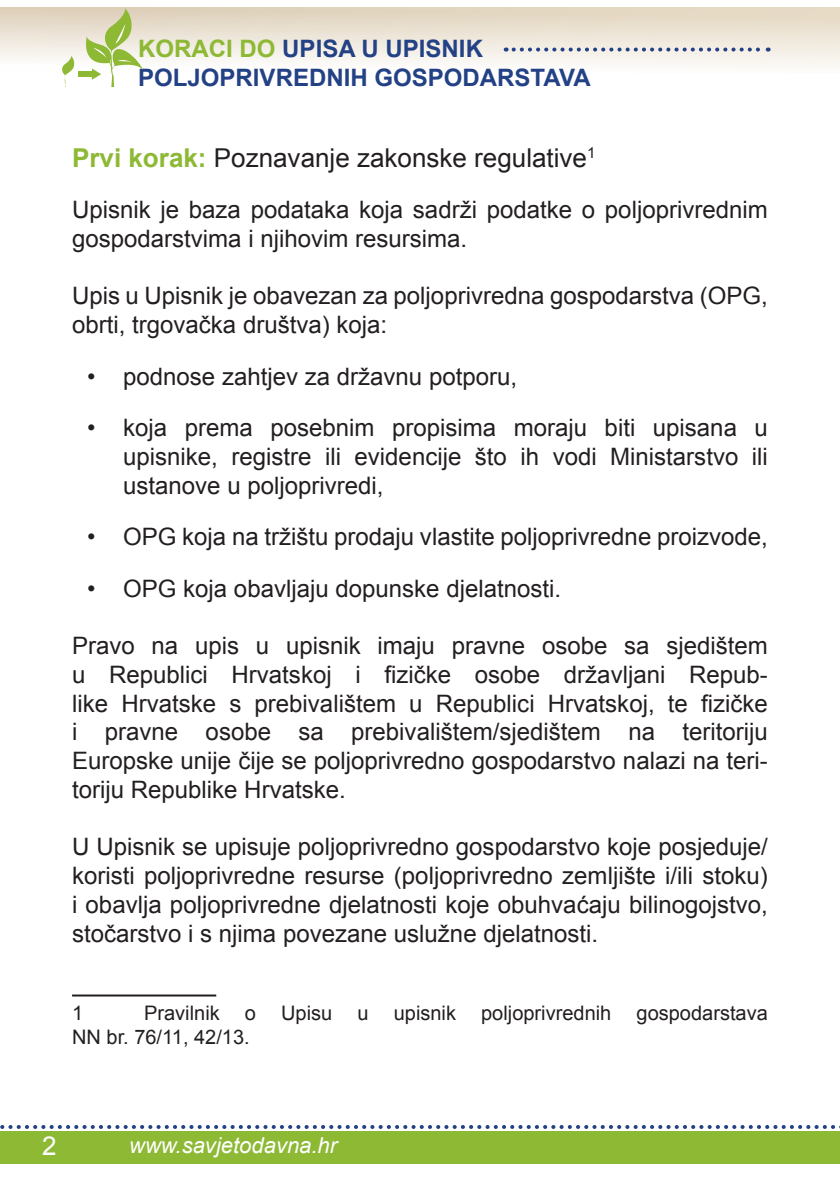
<style>
.page{position:relative;width:840px;height:1191px;background:#fff}
.page>*{position:absolute;margin:0;border:0;box-sizing:border-box;transform-origin:0 0}
.TEKST{font:26px "Arial";color:#231f20}
.t1{font:26px "Arial";color:#fff}
.TEKST-2{font:24px/28.8px "Arial";color:#231f20;text-align:justify}
.t2{font:700 24px "Arial";color:#234185}
.t3{font:italic 22px "Arial";color:#fff}
.TEKST-3{font:20px "Arial";color:#231f20}
.s1{color:#8db935}
.s2{font-weight:700;color:#8db935}
</style>
<div class="page">
<div style="left:0;top:8px;width:839px;height:66px;background:linear-gradient(to bottom,#e0d2bb,#feffff)"></div>
<div style="left:0;top:1131px;width:839px;height:32px;background:#8db935"></div>
<svg style="left:0;top:1125px;width:840px;height:4px"></svg>
<svg style="left:513px;top:48px;width:255px;height:4px"></svg>
<svg style="left:62px;top:8px;width:81px;height:78px"></svg>
<svg style="left:839px;top:8px;width:1px;height:58px"></svg>
<hr style="left:72px;top:994px;width:144px;height:2px;background:#231f20">
<p class="t2" style="left:138px;top:33px;width:346px"><span class="s1">KORACI DO</span> UPISA U UPISNIK</p>
<p class="t2" style="left:138px;top:62px;width:454px">POLJOPRIVREDNIH GOSPODARSTAVA</p>
<p class="TEKST" style="left:72px;top:141px;width:524px"><span class="s2">Prvi korak:</span> Poznavanje zakonske regulative<sup>1</sup></p>
<p class="TEKST-2" style="left:72px;top:196px;width:696px">Upisnik je baza podataka koja sadrži podatke o poljoprivrednim gospodarstvima i njihovim resursima.</p>
<p class="TEKST-2" style="left:72px;top:282px;width:697px">Upis u Upisnik je obavezan za poljoprivredna gospodarstva (OPG, obrti, trgovačka društva) koja:</p>
<p class="TEKST-2" style="left:87px;top:362px;width:431px">• podnose zahtjev za državnu potporu,</p>
<p class="TEKST-2" style="left:123px;top:414px;width:646px;text-indent:-36px">• koja prema posebnim propisima moraju biti upisana u upisnike, registre ili evidencije što ih vodi Ministarstvo ili ustanove u poljoprivredi,</p>
<p class="TEKST-2" style="left:87px;top:523px;width:682px">• OPG koja na tržištu prodaju vlastite poljoprivredne proizvode,</p>
<p class="TEKST-2" style="left:87px;top:574px;width:475px">• OPG koja obavljaju dopunske djelatnosti.</p>
<p class="TEKST-2" style="left:72px;top:631px;width:697px">Pravo na upis u upisnik imaju pravne osobe sa sjedištem u Republici Hrvatskoj i fizičke osobe državljani Repub&shy;like Hrvatske s prebivalištem u Republici Hrvatskoj, te fizičke i pravne osobe sa prebivalištem/sjedištem na teritoriju Europske unije čije se poljoprivredno gospodarstvo nalazi na teri&shy;toriju Republike Hrvatske.</p>
<p class="TEKST-2" style="left:72px;top:832px;width:697px">U Upisnik se upisuje poljoprivredno gospodarstvo koje posjeduje/ koristi poljoprivredne resurse (poljoprivredno zemljište i/ili stoku) i obavlja poljoprivredne djelatnosti koje obuhvaćaju bilinogojstvo, stočarstvo i s njima povezane uslužne djelatnosti.</p>
<p class="TEKST-3" style="left:72px;top:999px;width:13px">1</p>
<p class="TEKST-3" style="left:144px;top:999px;width:77px">Pravilnik</p>
<p class="TEKST-3" style="left:245px;top:999px;width:13px">o</p>
<p class="TEKST-3" style="left:281px;top:999px;width:53px">Upisu</p>
<p class="TEKST-3" style="left:357px;top:999px;width:13px">u</p>
<p class="TEKST-3" style="left:393px;top:999px;width:64px">upisnik</p>
<p class="TEKST-3" style="left:481px;top:999px;width:132px">poljoprivrednih</p>
<p class="TEKST-3" style="left:636px;top:999px;width:133px">gospodarstava</p>
<p class="TEKST-3" style="left:72px;top:1023px;width:179px">NN br. 76/11, 42/13.</p>
<p class="t1" style="left:42px;top:1128px;width:16px">2</p>
<p class="t3" style="left:129px;top:1130px;width:209px">www.savjetodavna.hr</p>
</div>
